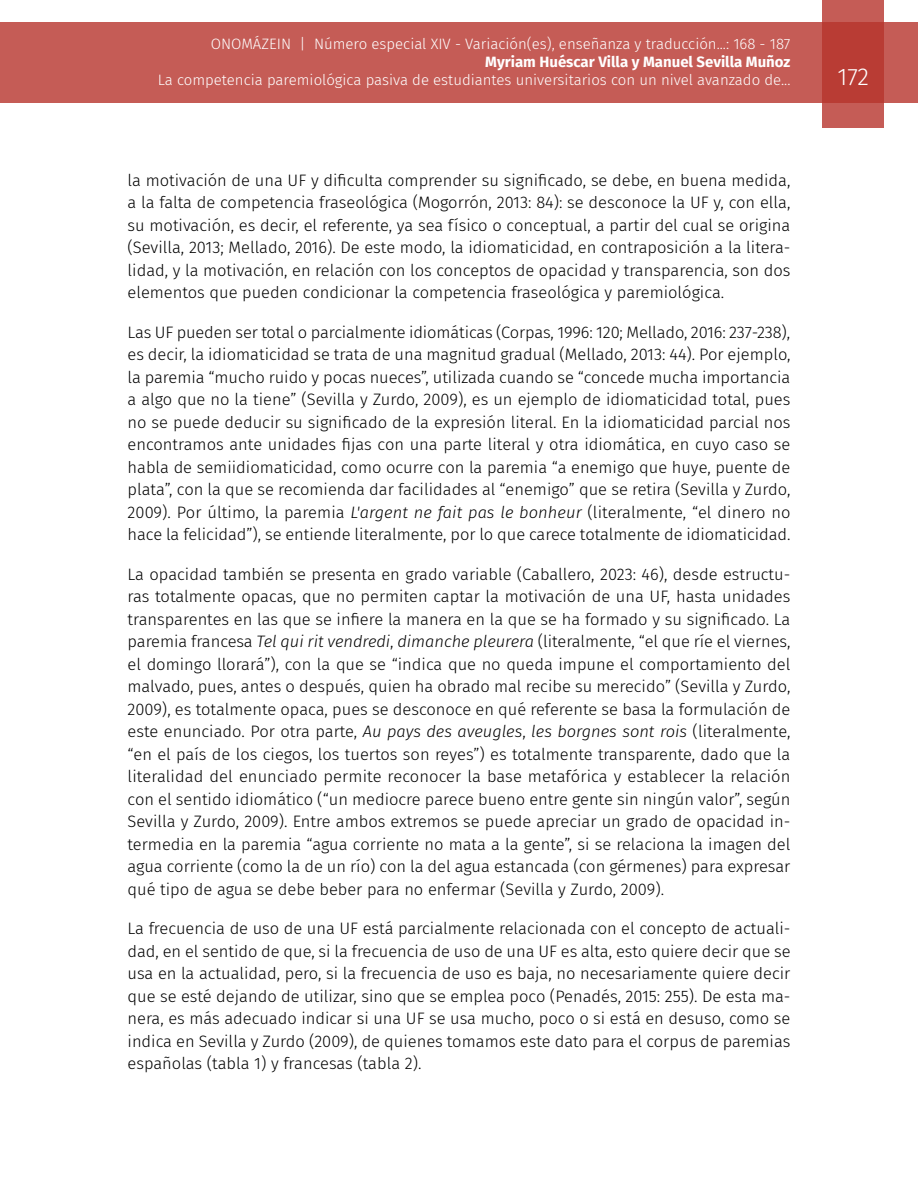
<style>
.page{position:relative;width:918px;height:1188px;background:#fff}
.page>*{position:absolute;margin:0;border:0;box-sizing:border-box;transform-origin:0 0}
.t1{font:300 24px "Fira Sans";color:#fff}
.t2{font:300 16.5px/22.5px "Fira Sans";color:#000;text-align:justify}
.t3{font:300 15px "Fira Sans";color:#fff}
.t4{font:700 15px "Fira Sans";color:#fff}
.s1{font-style:italic}
</style>
<div class="page">
<div style="left:0;top:23px;width:918px;height:80px;background:#c55c56"></div>
<svg style="left:822px;top:0;width:62px;height:128px;background:#bd4740"></svg>
<p class="t3" style="left:211px;top:34px;width:581px">ONOMÁZEIN | Número especial XIV - Variación(es), enseñanza y traducción...: 168 - 187</p>
<p class="t4" style="left:485px;top:50px;width:307px">Myriam Huéscar Villa y Manuel Sevilla Muñoz</p>
<p class="t3" style="left:158px;top:70px;width:634px">La competencia paremiológica pasiva de estudiantes universitarios con un nivel avanzado de...</p>
<h1 class="t1" style="left:837px;top:60px;width:33px">172</h1>
<p class="t2" style="left:128px;top:168px;width:664px">la motivación de una UF y dificulta comprender su significado, se debe, en buena medida, a la falta de competencia fraseológica (Mogorrón, 2013: 84): se desconoce la UF y, con ella, su motivación, es decir, el referente, ya sea físico o conceptual, a partir del cual se origina (Sevilla, 2013; Mellado, 2016). De este modo, la idiomaticidad, en contraposición a la litera&shy;lidad, y la motivación, en relación con los conceptos de opacidad y transparencia, son dos elementos que pueden condicionar la competencia fraseológica y paremiológica.</p>
<p class="t2" style="left:128px;top:320px;width:665px">Las UF pueden ser total o parcialmente idiomáticas (Corpas, 1996: 120; Mellado, 2016: 237-238), es decir, la idiomaticidad se trata de una magnitud gradual (Mellado, 2013: 44). Por ejemplo, la paremia “mucho ruido y pocas nueces”, utilizada cuando se “concede mucha importancia a algo que no la tiene” (Sevilla y Zurdo, 2009), es un ejemplo de idiomaticidad total, pues no se puede deducir su significado de la expresión literal. En la idiomaticidad parcial nos encontramos ante unidades fijas con una parte literal y otra idiomática, en cuyo caso se habla de semiidiomaticidad, como ocurre con la paremia “a enemigo que huye, puente de plata”, con la que se recomienda dar facilidades al “enemigo” que se retira (Sevilla y Zurdo, 2009). Por último, la paremia <span class="s1">L'argent ne fait pas le bonheur</span> (literalmente, “el dinero no hace la felicidad”), se entiende literalmente, por lo que carece totalmente de idiomaticidad.</p>
<p class="t2" style="left:128px;top:563px;width:665px">La opacidad también se presenta en grado variable (Caballero, 2023: 46), desde estructu&shy;ras totalmente opacas, que no permiten captar la motivación de una UF, hasta unidades transparentes en las que se infiere la manera en la que se ha formado y su significado. La paremia francesa <span class="s1">Tel qui rit vendredi</span>, <span class="s1">dimanche pleurera</span> (literalmente, “el que ríe el viernes, el domingo llorará”), con la que se “indica que no queda impune el comportamiento del malvado, pues, antes o después, quien ha obrado mal recibe su merecido” (Sevilla y Zurdo, 2009), es totalmente opaca, pues se desconoce en qué referente se basa la formulación de este enunciado. Por otra parte, <span class="s1">Au pays des aveugles</span>, <span class="s1">les borgnes sont rois</span> (literalmente, “en el país de los ciegos, los tuertos son reyes”) es totalmente transparente, dado que la literalidad del enunciado permite reconocer la base metafórica y establecer la relación con el sentido idiomático (“un mediocre parece bueno entre gente sin ningún valor”, según Sevilla y Zurdo, 2009). Entre ambos extremos se puede apreciar un grado de opacidad in&shy;termedia en la paremia “agua corriente no mata a la gente”, si se relaciona la imagen del agua corriente (como la de un río) con la del agua estancada (con gérmenes) para expresar qué tipo de agua se debe beber para no enfermar (Sevilla y Zurdo, 2009).</p>
<p class="t2" style="left:128px;top:917px;width:664px">La frecuencia de uso de una UF está parcialmente relacionada con el concepto de actuali&shy;dad, en el sentido de que, si la frecuencia de uso de una UF es alta, esto quiere decir que se usa en la actualidad, pero, si la frecuencia de uso es baja, no necesariamente quiere decir que se esté dejando de utilizar, sino que se emplea poco (Penadés, 2015: 255). De esta ma&shy;nera, es más adecuado indicar si una UF se usa mucho, poco o si está en desuso, como se indica en Sevilla y Zurdo (2009), de quienes tomamos este dato para el corpus de paremias españolas (tabla 1) y francesas (tabla 2).</p>
</div>
